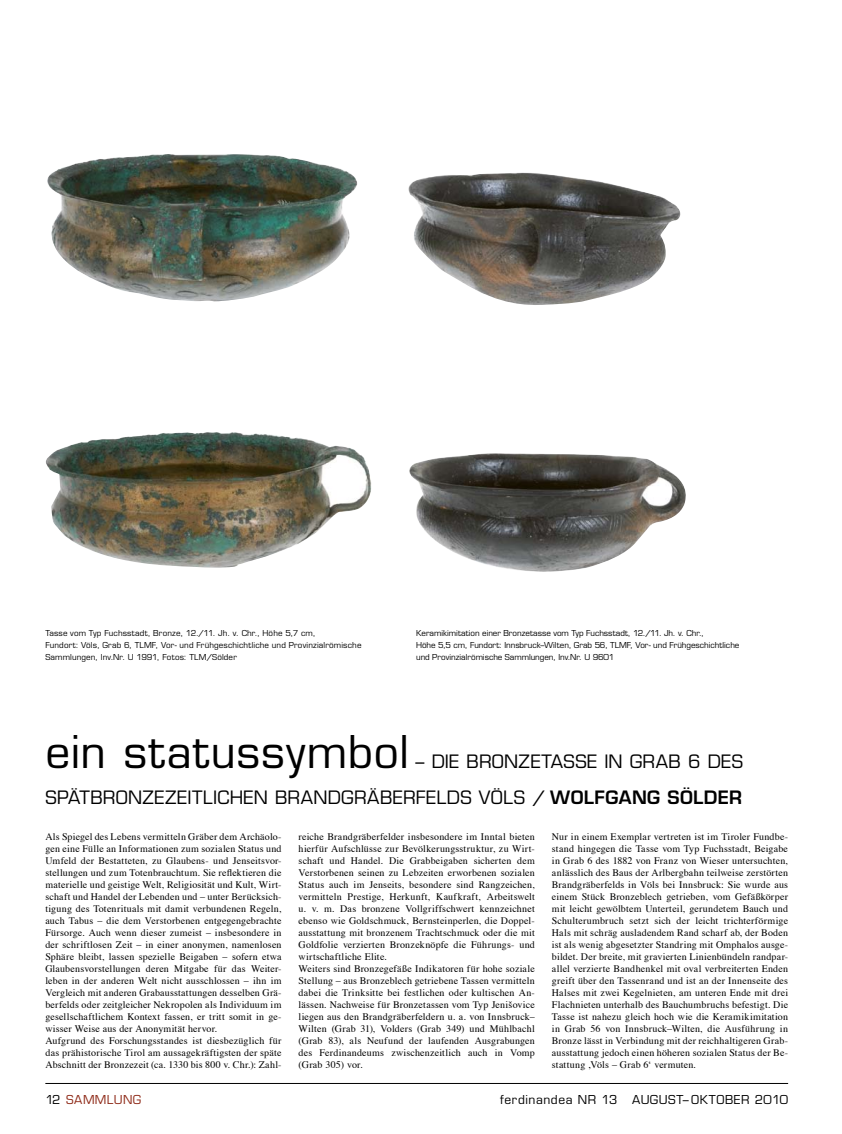
<style>
.page{position:relative;width:842px;height:1134px;background:#fff}
.page>*{position:absolute;margin:0;border:0;box-sizing:border-box;transform-origin:0 0}
.t1{font:44px "Eurostile";letter-spacing:.02em;color:#000}
.t2{font:18px "Eurostile";letter-spacing:.02em;color:#000}
.t3{font:600 18px "Eurostile";color:#000}
.t4{font:12px "Eurostile";letter-spacing:.04em;color:#000}
.t5{font:12px "Eurostile";letter-spacing:.025em;color:#8e2917}
.t6{font:10px/12px "Times";letter-spacing:.02em;color:#000}
.t7{font:8px/12px "Eurostile";letter-spacing:.005em;color:#000}
.s1{font-weight:600}
</style>
<div class="page">
<hr style="left:45px;top:1083px;width:743px;height:1px;background:#000">
<img style="left:47px;top:154px;width:634px;height:151px">
<img style="left:46px;top:432px;width:640px;height:140px">
<p class="t7" style="left:45px;top:627px;width:272px">Tasse vom Typ Fuchsstadt, Bronze, 12./11. Jh. v. Chr., Höhe 5,7 cm,<br>Fundort: Völs, Grab 6, TLM</p>
<p class="t7" style="left:45px;top:639px;width:318px;text-indent:107px">F, Vor- und Frühgeschichtliche und Provinzialrömische<br>Sammlungen, Inv.Nr. U 1991, Fotos: TLM</p>
<p class="t7" style="left:206px;top:651px;width:32px">/Sölder</p>
<p class="t7" style="left:416px;top:627px;width:289px">Keramikimitation einer Bronzetasse vom Typ Fuchsstadt, 12./11. Jh. v. Chr.,<br>Höhe 5,5 cm, Fundort: Innsbruck–Wilten, Grab 56, TLM</p>
<p class="t7" style="left:627px;top:639px;width:114px">F, Vor- und Frühgeschichtliche</p>
<p class="t7" style="left:416px;top:651px;width:200px">und Provinzialrömische Sammlungen, Inv.Nr. U 9601</p>
<h1 class="t1" style="left:45px;top:725px;width:365px">ein statussymbol</h1>
<h2 class="t2" style="left:416px;top:751px;width:65px">– die Bronz</h2>
<h2 class="t2" style="left:531px;top:751px;width:113px">etasse in Gra</h2>
<h2 class="t2" style="left:668px;top:751px;width:76px">b 6 des</h2>
<h2 class="t2" style="left:45px;top:787px;width:71px">spätbronz</h2>
<h2 class="t2" style="left:155px;top:787px;width:135px">ezeitlichen Bran</h2>
<h2 class="t2" style="left:328px;top:787px;width:293px">dgräberfelds Völs / <span class="s1">WOLFGANG</span></h2>
<h2 class="t3" style="left:668px;top:786px;width:50px">SÖLDER</h2>
<p class="t6" style="left:45px;top:830px;width:238px">Als Spiegel des Lebens vermitteln Gräber dem Archäolo&shy;gen eine Fülle an Informationen zum sozialen Status und Umfeld der Bestatteten, zu Glaubens- und Jenseitsvor&shy;stellungen und zum Totenbrauchtum. Sie reflektieren die materielle und geistige Welt, Religiosität und Kult, Wirt&shy;schaft und Handel der Lebenden und – unter Berücksich&shy;tigung des Totenrituals mit damit verbundenen Regeln, auch Tabus – die dem Verstorbenen entgegengebrachte Fürsorge. Auch wenn dieser zumeist – insbesondere in der schriftlosen Zeit – in einer anonymen, namenlosen Sphäre bleibt, lassen spezielle Beigaben – sofern etwa Glaubensvorstellungen deren Mitgabe für das Weiter&shy;leben in der anderen Welt nicht ausschlossen – ihn im Vergleich mit anderen Grabausstattungen desselben Grä&shy;berfelds oder zeitgleicher Nekropolen als Individuum im gesellschaftlichem Kontext fassen, er tritt somit in ge&shy;wisser Weise aus der Anonymität hervor.<br>Aufgrund des Forschungsstandes ist diesbezüglich für das prähistorische Tirol am aussagekräftigsten der späte Abschnitt der Bronzezeit (ca. 1330 bis 800 v. Chr.): Zahl-</p>
<p class="t6" style="left:299px;top:830px;width:238px">reiche Brandgräberfelder insbesondere im Inntal bieten hierfür Aufschlüsse zur Bevölkerungsstruktur, zu Wirt&shy;schaft und Handel. Die Grabbeigaben sicherten dem Verstorbenen seinen zu Lebzeiten erworbenen sozialen Status auch im Jenseits, besondere sind Rangzeichen, vermitteln Prestige, Herkunft, Kaufkraft, Arbeitswelt u. v. m. Das bronzene Vollgriffschwert kennzeichnet ebenso wie Goldschmuck, Bernsteinperlen, die Doppel&shy;ausstattung mit bronzenem Trachtschmuck oder die mit Goldfolie verzierten Bronzeknöpfe die Führungs- und wirtschaftliche Elite.<br>Weiters sind Bronzegefäße Indikatoren für hohe soziale Stellung – aus Bronzeblech getriebene Tassen vermitteln dabei die Trinksitte bei festlichen oder kultischen An&shy;lässen. Nachweise für Bronzetassen vom Typ Jenišovice liegen aus den Brandgräberfeldern u. a. von Innsbruck– Wilten (Grab 31), Volders (Grab 349) und Mühlbachl (Grab 83), als Neufund der laufenden Ausgrabungen des Ferdinandeums zwischenzeitlich auch in Vomp (Grab 305) vor.</p>
<p class="t6" style="left:552px;top:830px;width:238px;text-align:justify">Nur in einem Exemplar vertreten ist im Tiroler Fundbe&shy;stand hingegen die Tasse vom Typ Fuchsstadt, Beigabe in Grab 6 des 1882 von Franz von Wieser untersuchten, anlässlich des Baus der Arlbergbahn teilweise zerstörten Brandgräberfelds in Völs bei Innsbruck: Sie wurde aus einem Stück Bronzeblech getrieben, vom Gefäßkörper mit leicht gewölbtem Unterteil, gerundetem Bauch und Schulterumbruch setzt sich der leicht trichterförmige Hals mit schräg ausladendem Rand scharf ab, der Boden ist als wenig abgesetzter Standring mit Omphalos ausge&shy;bildet. Der breite, mit gravierten Linienbündeln randpar&shy;allel verzierte Bandhenkel mit oval verbreiterten Enden greift über den Tassenrand und ist an der Innenseite des Halses mit zwei Kegelnieten, am unteren Ende mit drei Flachnieten unterhalb des Bauchumbruchs befestigt. Die Tasse ist nahezu gleich hoch wie die Keramikimitation in Grab 56 von Innsbruck–Wilten, die Ausführung in Bronze lässt in Verbindung mit der reichhaltigeren Grab&shy;ausstattung jedoch einen höheren sozialen Status der Be&shy;stattung ‚Völs – Grab 6‘ vermuten.</p>
<p class="t5" style="left:66px;top:1092px;width:77px">Sammlung</p>
<p class="t4" style="left:45px;top:1092px;width:17px">12</p>
<p class="t4" style="left:500px;top:1092px;width:289px">ferdinandea NR 13 August– Oktober 2010</p>
</div>
